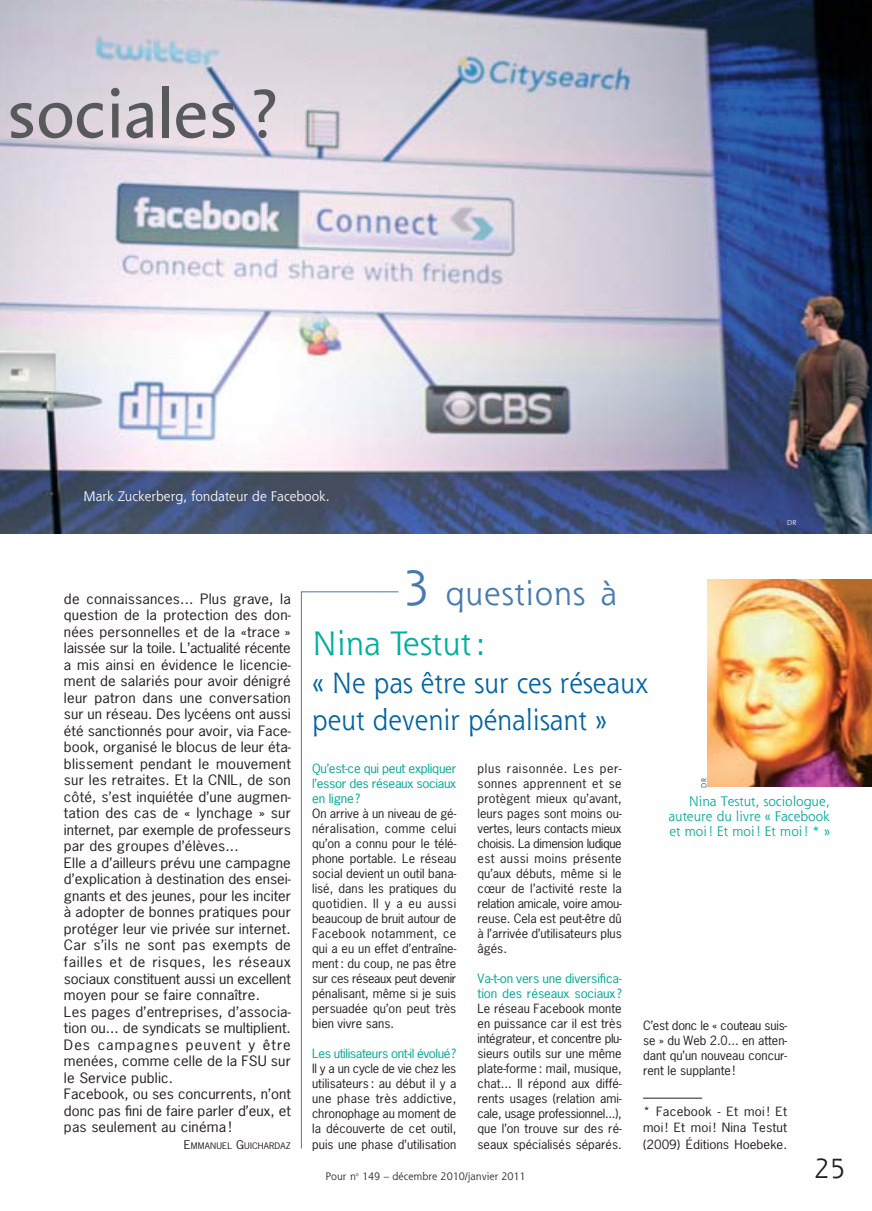
<style>
.page{position:relative;width:872px;height:1211px;background:#fff}
.page>*{position:absolute;margin:0;border:0;box-sizing:border-box;transform-origin:0 0}
.t1{font:70.5px "Aroma LT";letter-spacing:-.03em;color:#58595b}
.t2{font:33px/50.2px "Shannon";letter-spacing:.01em;color:#00ae9e}
.t3{font:28.5px/37.5px "Shannon";color:#0063a2;scale:.95 1}
.t4{font:27px "Shannon";color:#231f20}
.t5{font:13.5px/16.5px "News Gothic";letter-spacing:.01em;color:#231f20;scale:1.1 1}
.t6{font:13.5px/15px "Shannon";color:#00a995;text-align:justify}
.t7{font:13.5px "Shannon";color:#fff}
.t8{font:12px/15px "News Gothic";color:#231f20;text-align:justify;scale:1.05 1}
.t9{font:12px/15px "News Gothic";letter-spacing:-.02em;color:#00a995;text-align:justify;scale:1.1 1}
.t10{font:12px/16.5px "News Gothic";color:#231f20;text-align:justify;scale:1.1 1}
.t11{font:10.5px "Shannon";color:#231f20}
.t12{font:8.4px "News Gothic";letter-spacing:.015em;color:#231f20;scale:1.1 1}
.t13{font:300 7.5px "Aroma LT";color:#231f20}
.t14{font:300 7.5px "Aroma LT";color:#fff}
.s1{font-size:11.25px}
.s2{font-size:48px;color:#467ab2}
.s3{color:#467ab2}
</style>
<div class="page">
<img style="left:1px;top:0;width:871px;height:533px">
<img style="left:707px;top:580px;width:165px;height:207px">
<hr style="left:301px;top:591px;width:1px;height:557px;background:#467ab2">
<hr style="left:301px;top:591px;width:97px;height:1px;background:#467ab2">
<hr style="left:643px;top:1097px;width:59px;height:1px;background:#231f20">
<h1 class="t1" style="left:6px;top:86px;width:275px">sociales?</h1>
<p class="t7" style="left:83px;top:490px;width:248px">Mark Zuckerberg, fondateur de Facebook.</p>
<p class="t14" style="left:787px;top:519px;width:11px">DR</p>
<p class="t5" style="left:64px;top:591px;width:208px">de connaissances... Plus grave, la question de la protection des don&shy;nées personnelles et de la «trace » laissée sur la toile. L’actualité récente a mis ainsi en évidence le licencie&shy;ment de salariés pour avoir dénigré leur patron dans une conversation sur un réseau. Des lycéens ont aussi été sanctionnés pour avoir, via Face&shy;book, organisé le blocus de leur éta&shy;blissement pendant le mouvement sur les retraites. Et la CNIL, de son côté, s’est inquiétée d’une augmen&shy;tation des cas de « lynchage » sur internet, par exemple de professeurs par des groupes d’élèves...<br>Elle a d’ailleurs prévu une campagne d’explication à destination des ensei&shy;gnants et des jeunes, pour les inciter à adopter de bonnes pratiques pour protéger leur vie privée sur internet.<br>Car s’ils ne sont pas exempts de failles et de risques, les réseaux sociaux constituent aussi un excellent moyen pour se faire connaître.<br>Les pages d’entreprises, d’associa&shy;tion ou... de syndicats se multiplient.<br>Des campagnes peuvent y être menées, comme celle de la FSU sur le Service public.<br>Facebook, ou ses concurrents, n’ont donc pas fini de faire parler d’eux, et pas seulement au cinéma !</p>
<p class="t12" style="left:184px;top:1142px;width:99px"><span class="s1">E</span>MMANUEL <span class="s1">G</span>UICHARDAZ</p>
<h2 class="t2" style="left:312px;top:571px;width:306px;text-indent:90px"><span class="s2">3</span> <span class="s3">questions à<br></span>Nina Testut:</h2>
<h3 class="t3" style="left:312px;top:666px;width:355px">« Ne pas être sur ces réseaux peut devenir pénalisant »</h3>
<p class="t9" style="left:312px;top:762px;width:133px">Qu’est-ce qui peut expliquer l’essor des réseaux sociaux en ligne?</p>
<p class="t8" style="left:312px;top:807px;width:139px">On arrive à un niveau de gé&shy;néralisation, comme celui qu’on a connu pour le télé&shy;phone portable. Le réseau social devient un outil bana&shy;lisé, dans les pratiques du quotidien. Il y a eu aussi beaucoup de bruit autour de Facebook notamment, ce qui a eu un effet d’entraîne&shy;ment : du coup, ne pas être sur ces réseaux peut devenir pénalisant, même si je suis persuadée qu’on peut très bien vivre sans.</p>
<p class="t9" style="left:312px;top:1047px;width:132px">Les utilisateurs ont-il évolué?</p>
<p class="t8" style="left:312px;top:1062px;width:139px">Il y a un cycle de vie chez les utilisateurs : au début il y a une phase très addictive, chronophage au moment de la découverte de cet outil, puis une phase d’utilisation</p>
<p class="t8" style="left:477px;top:762px;width:139px">plus raisonnée. Les per&shy;sonnes apprennent et se protègent mieux qu’avant, leurs pages sont moins ou&shy;vertes, leurs contacts mieux choisis. La dimension ludique est aussi moins présente qu’aux débuts, même si le cœur de l’activité reste la relation amicale, voire amou&shy;reuse. Cela est peut-être dû à l’arrivée d’utilisateurs plus âgés.</p>
<p class="t9" style="left:477px;top:972px;width:132px">Va-t-on vers une diversifica&shy;tion des réseaux sociaux?</p>
<p class="t8" style="left:477px;top:1002px;width:139px">Le réseau Facebook monte en puissance car il est très intégrateur, et concentre plu&shy;sieurs outils sur une même plate-forme: mail, musique, chat... Il répond aux diffé&shy;rents usages (relation ami&shy;cale, usage professionnel...), que l’on trouve sur des ré&shy;seaux spécialisés séparés.</p>
<p class="t11" style="left:325px;top:1172px;width:201px">Pour n<sup>o</sup> 149 – décembre 2010/janvier 2011</p>
<p class="t13" style="left:701px;top:787px;width:11px;rotate:-90deg">DR</p>
<p class="t6" style="left:668px;top:794px;width:163px;text-indent:20px">Nina Testut, sociologue, auteure du livre « Facebook et moi! Et moi! Et moi! * »</p>
<p class="t8" style="left:643px;top:1018px;width:139px">C’est donc le « couteau suis&shy;se » du Web 2.0... en atten&shy;dant qu’un nouveau concur&shy;rent le supplante !</p>
<p class="t10" style="left:643px;top:1103px;width:132px">* Facebook - Et moi ! Et moi ! Et moi ! Nina Testut (2009) Éditions Hoebeke.</p>
<h3 class="t4" style="left:814px;top:1157px;width:32px">25</h3>
</div>
